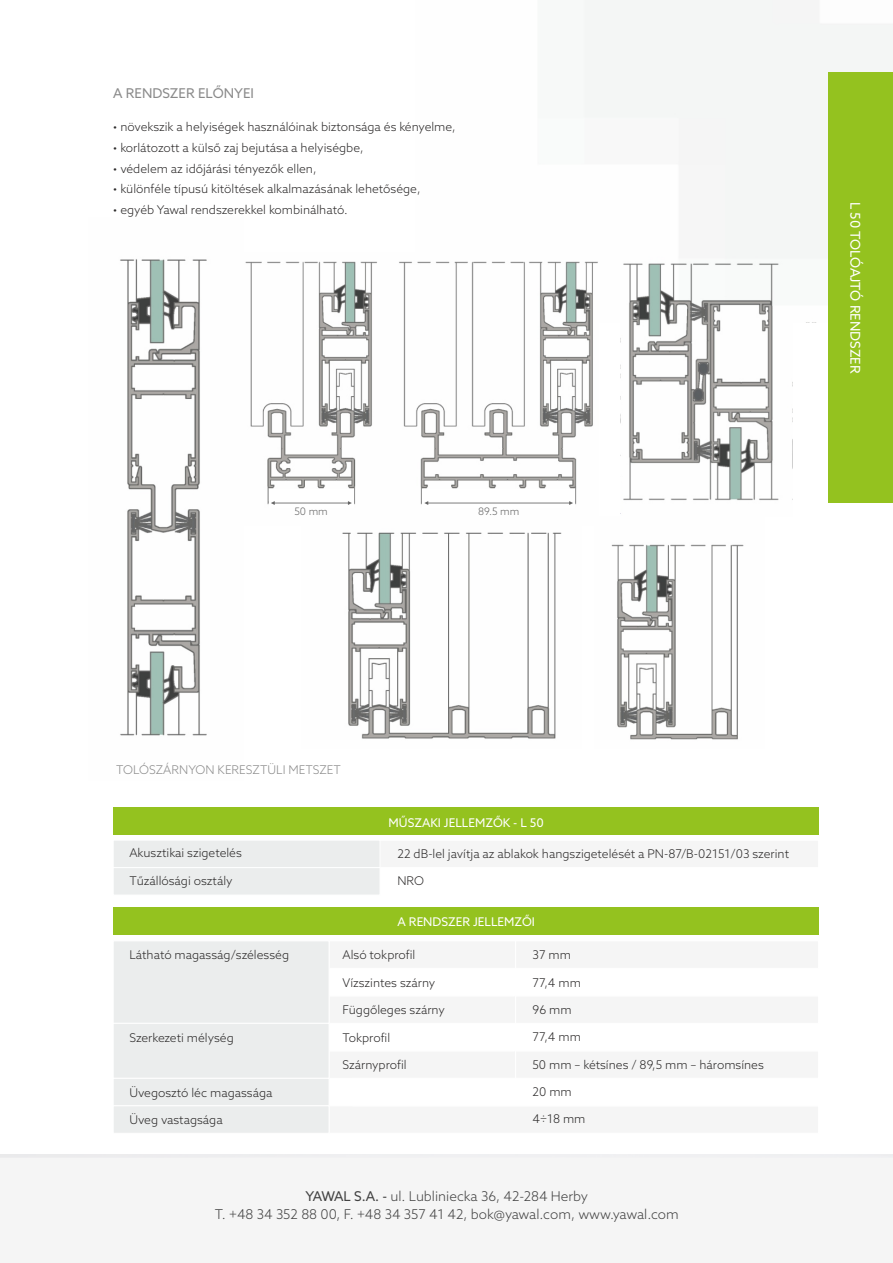
<style>
.page{position:relative;width:893px;height:1263px;background:#fff}
.page>*{position:absolute;margin:0;border:0;box-sizing:border-box;transform-origin:0 0}
.t1{font:300 13.5px/18px "Azo Sans";color:#424242;text-align:center}
.t2{font:13.5px "Azo Sans";color:#fff}
.t3{font:13.5px "Azo Sans";color:#8a8a8a}
.t4{font:300 12px "Azo Sans";color:#2b2929}
.t5{font:12px "Azo Sans";color:#fff}
.t6{font:300 12px "Azo Sans";color:#8a8a8a}
.t7{font:300 10.35px "Azo Sans";color:#666}
.s1{font-weight:400}
</style>
<div class="page">
<img style="left:585px;top:0;width:308px;height:514px">
<div style="left:829px;top:72px;width:64px;height:431px;background:#94c21f"></div>
<img style="left:342px;top:532px;width:220px;height:207px">
<img style="left:611px;top:544px;width:133px;height:196px">
<img style="left:399px;top:252px;width:200px;height:262px">
<img style="left:245px;top:261px;width:132px;height:244px">
<img style="left:120px;top:259px;width:87px;height:477px">
<div style="left:269px;top:489px;width:85px;height:19px;background:#fff"></div>
<div style="left:423px;top:489px;width:152px;height:19px;background:#fff"></div>
<svg style="left:271px;top:501px;width:81px;height:4px"></svg>
<svg style="left:424px;top:501px;width:149px;height:4px"></svg>
<div style="left:113px;top:807px;width:705px;height:28px;background:#94c21f"></div>
<div style="left:113px;top:907px;width:705px;height:28px;background:#94c21f"></div>
<div style="left:114px;top:841px;width:266px;height:54px;background:#ebeded"></div>
<div style="left:114px;top:941px;width:215px;height:192px;background:#ebeded"></div>
<p class="t3" style="left:113px;top:88px;width:142px">A RENDSZER ELŐNYEI</p>
<p class="t4" style="left:113px;top:122px;width:345px">• növekszik a helyiségek használóinak biztonsága és kényelme,</p>
<p class="t4" style="left:113px;top:143px;width:252px">• korlátozott a külső zaj bejutása a helyiségbe,</p>
<p class="t4" style="left:113px;top:163px;width:205px">• védelem az időjárási tényezők ellen,</p>
<p class="t4" style="left:113px;top:184px;width:309px">• különféle típusú kitöltések alkalmazásának lehetősége,</p>
<p class="t4" style="left:113px;top:205px;width:236px">• egyéb Yawal rendszerekkel kombinálható.</p>
<p class="t7" style="left:294px;top:507px;width:35px">50 mm</p>
<p class="t7" style="left:478px;top:507px;width:43px">89.5 mm</p>
<p class="t2" style="left:861px;top:202px;width:173px;rotate:90deg">L 50 TOLÓAJTÓ RENDSZER</p>
<p class="t6" style="left:116px;top:764px;width:226px">TOLÓSZÁRNYON KERESZTÜLI METSZET</p>
<p class="t4" style="left:129px;top:848px;width:114px">Akusztikai szigetelés</p>
<p class="t4" style="left:129px;top:875px;width:105px">Tűzállósági osztály</p>
<p class="t5" style="left:389px;top:817px;width:157px">MŰSZAKI JELLEMZŐK - L 50</p>
<p class="t4" style="left:397px;top:849px;width:393px">22 dB-lel javítja az ablakok hangszigetelését a PN-87/B-02151/03 szerint</p>
<p class="t4" style="left:397px;top:876px;width:28px">NRO</p>
<p class="t4" style="left:129px;top:950px;width:161px">Látható magasság/szélesség</p>
<p class="t5" style="left:398px;top:917px;width:139px">A RENDSZER JELLEMZŐI</p>
<p class="t4" style="left:532px;top:950px;width:40px">37 mm</p>
<p class="t4" style="left:532px;top:977px;width:50px">77,4 mm</p>
<p class="t4" style="left:343px;top:950px;width:74px">Alsó tokprofil</p>
<p class="t4" style="left:343px;top:977px;width:94px">Vízszintes szárny</p>
<p class="t4" style="left:343px;top:1005px;width:104px">Függőleges szárny</p>
<p class="t4" style="left:532px;top:1005px;width:41px">96 mm</p>
<p class="t4" style="left:129px;top:1033px;width:106px">Szerkezeti mélység</p>
<p class="t4" style="left:343px;top:1033px;width:49px">Tokprofil</p>
<p class="t4" style="left:532px;top:1032px;width:50px">77,4 mm</p>
<p class="t4" style="left:343px;top:1060px;width:66px">Szárnyprofil</p>
<p class="t4" style="left:532px;top:1060px;width:233px">50 mm – kétsínes / 89,5 mm – háromsínes</p>
<p class="t4" style="left:129px;top:1088px;width:145px">Üvegosztó léc magassága</p>
<p class="t4" style="left:129px;top:1114px;width:95px">Üveg vastagsága</p>
<p class="t4" style="left:532px;top:1087px;width:41px">20 mm</p>
<p class="t4" style="left:532px;top:1114px;width:55px">4÷18 mm</p>
<p class="t1" style="left:215px;top:1188px;width:465px"><span class="s1">YAWAL S.A. -</span> ul. Lubliniecka 36, 42-284 Herby<br>T. +48 34 352 88 00, F. +48 34 357 41 42, bok@yawal.com, www.yawal.com</p>
</div>
